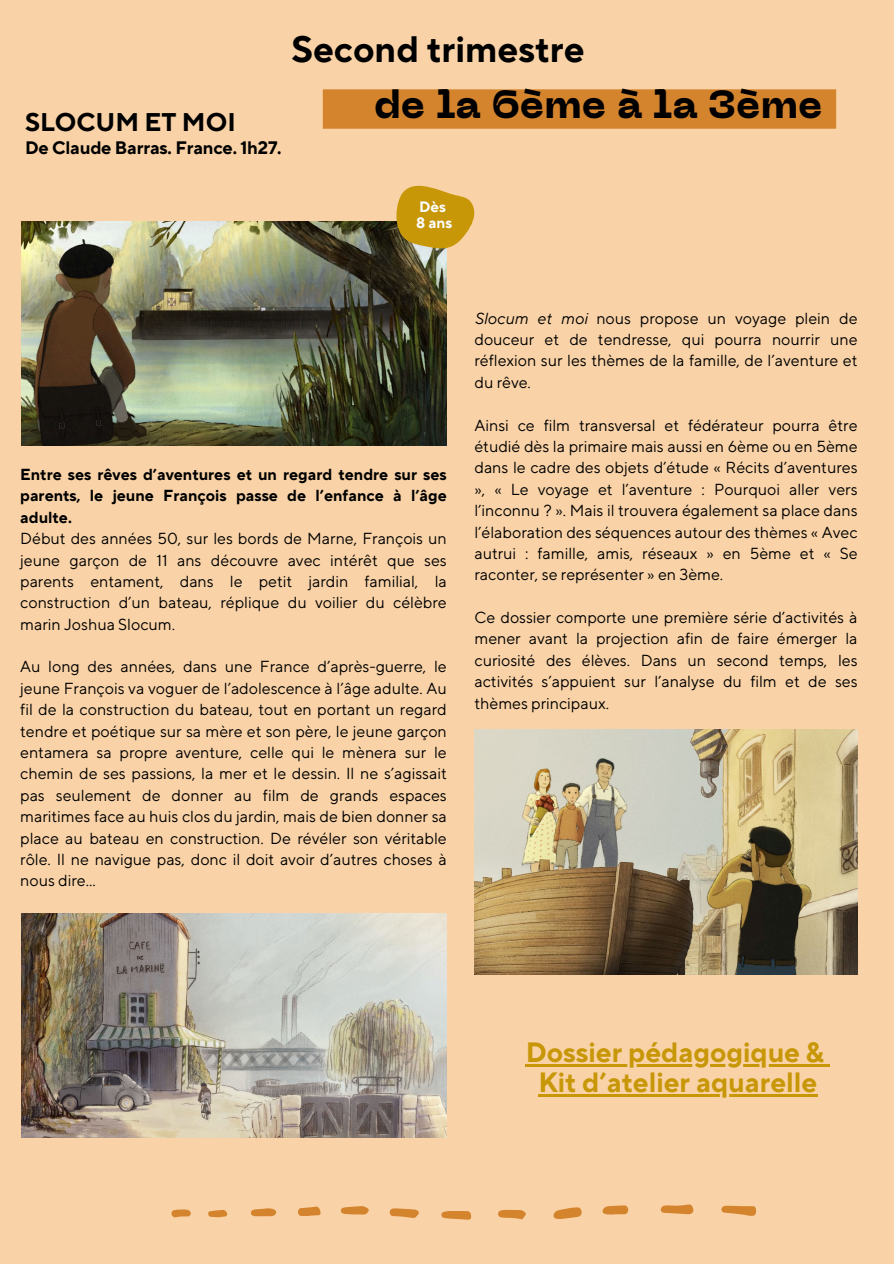
<style>
.page{position:relative;width:894px;height:1264px;background:#fff}
.page>*{position:absolute;margin:0;border:0;box-sizing:border-box;transform-origin:0 0}
.t1{font:800 39px "PP Neue Machina";color:#000}
.t2{font:700 36.6px "TT Norms Pro";color:#000}
.t3{font:700 27.75px/30.3px "TT Norms Pro";color:#c79708;text-align:center}
.t4{font:700 25.5px "TT Norms Pro";color:#000}
.t5{font:700 18px "TT Norms Pro";letter-spacing:-.01em;color:#000}
.t6{font:15.9px/21.3px "TT Norms Pro";color:#000;text-align:justify}
.t7{font:700 15.9px/21.3px "TT Norms Pro";color:#000;text-align:justify}
.t8{font:700 15px/15.8px "TT Norms Pro";color:#fbfcfc}
.s1{font-style:italic}
</style>
<div class="page">
<div style="left:0;top:0;width:893px;height:1263px;background:#f9d3a7"></div>
<svg style="left:721px;top:1205px;width:35px;height:10px"></svg>
<svg style="left:553px;top:1207px;width:29px;height:11px"></svg>
<svg style="left:660px;top:1204px;width:33px;height:10px"></svg>
<svg style="left:441px;top:1211px;width:30px;height:8px"></svg>
<svg style="left:389px;top:1208px;width:30px;height:9px"></svg>
<svg style="left:498px;top:1210px;width:28px;height:9px"></svg>
<svg style="left:602px;top:1205px;width:26px;height:9px"></svg>
<svg style="left:341px;top:1206px;width:28px;height:8px"></svg>
<svg style="left:298px;top:1206px;width:22px;height:9px"></svg>
<svg style="left:251px;top:1208px;width:25px;height:8px"></svg>
<svg style="left:171px;top:1209px;width:20px;height:8px"></svg>
<svg style="left:208px;top:1210px;width:19px;height:7px"></svg>
<div style="left:323px;top:89px;width:512px;height:40px;background:#d5842e"></div>
<img style="left:474px;top:730px;width:383px;height:244px">
<img style="left:21px;top:222px;width:426px;height:224px">
<svg style="left:393px;top:185px;width:81px;height:65px"></svg>
<img style="left:21px;top:913px;width:426px;height:224px">
<hr style="left:525px;top:1064px;width:299px;height:2px;background:#c79708">
<hr style="left:538px;top:1094px;width:68px;height:2px;background:#c79708">
<hr style="left:606px;top:1094px;width:84px;height:2px;background:#c79708">
<svg style="left:690px;top:1094px;width:6px;height:2px"></svg>
<hr style="left:696px;top:1094px;width:121px;height:2px;background:#c79708">
<h5 class="t4" style="left:25px;top:106px;width:212px">SLOCUM ET MOI</h5>
<p class="t5" style="left:25px;top:137px;width:258px">De Claude Barras. France. 1h27.</p>
<h1 class="t2" style="left:291px;top:27px;width:294px">Second trimestre</h1>
<h1 class="t1" style="left:374px;top:89px;width:450px">de la 6ème à la 3ème</h1>
<p class="t8" style="left:416px;top:199px;width:38px">Dès<br>8 ans</p>
<h2 class="t7" style="left:20px;top:464px;width:428px">Entre ses rêves d’aventures et un regard tendre sur ses parents, le jeune François passe de l’enfance à l’âge adulte.</h2>
<h4 class="t6" style="left:20px;top:528px;width:428px">Début des années 50, sur les bords de Marne, François un jeune garçon de 11 ans découvre avec intérêt que ses parents entament, dans le petit jardin familial, la construction d’un bateau, réplique du voilier du célèbre marin Joshua Slocum.</h4>
<p class="t6" style="left:20px;top:657px;width:428px;text-align:left">Au long des années, dans une France d’après-guerre, le jeune François va voguer de l’adolescence à l’âge adulte. Au fil de la construction du bateau, tout en portant un regard tendre et poétique sur sa mère et son père, le jeune garçon entamera sa propre aventure, celle qui le mènera sur le chemin de ses passions, la mer et le dessin. Il ne s’agissait pas seulement de donner au film de grands espaces maritimes face au huis clos du jardin, mais de bien donner sa place au bateau en construction. De révéler son véritable rôle. Il ne navigue pas, donc il doit avoir d’autres choses à nous dire...</p>
<p class="t6" style="left:474px;top:308px;width:384px"><span class="s1">Slocum et moi</span> nous propose un voyage plein de douceur et de tendresse, qui pourra nourrir une réflexion sur les thèmes de la famille, de l’aventure et du rêve.</p>
<p class="t6" style="left:474px;top:415px;width:384px">Ainsi ce film transversal et fédérateur pourra être étudié dès la primaire mais aussi en 6ème ou en 5ème dans le cadre des objets d’étude « Récits d’aventures », « Le voyage et l’aventure : Pourquoi aller vers l’inconnu ? ». Mais il trouvera également sa place dans l’élaboration des séquences autour des thèmes « Avec autrui : famille, amis, réseaux » en 5ème et « Se raconter, se représenter » en 3ème.</p>
<p class="t6" style="left:474px;top:607px;width:384px;text-align:left">Ce dossier comporte une première série d’activités à mener avant la projection afin de faire émerger la curiosité des élèves. Dans un second temps, les activités s’appuient sur l’analyse du film et de ses thèmes principaux.</p>
<p class="t3" style="left:525px;top:1038px;width:300px">Dossier pédagogique &amp;<br>Kit d’atelier aquarelle</p>
</div>
